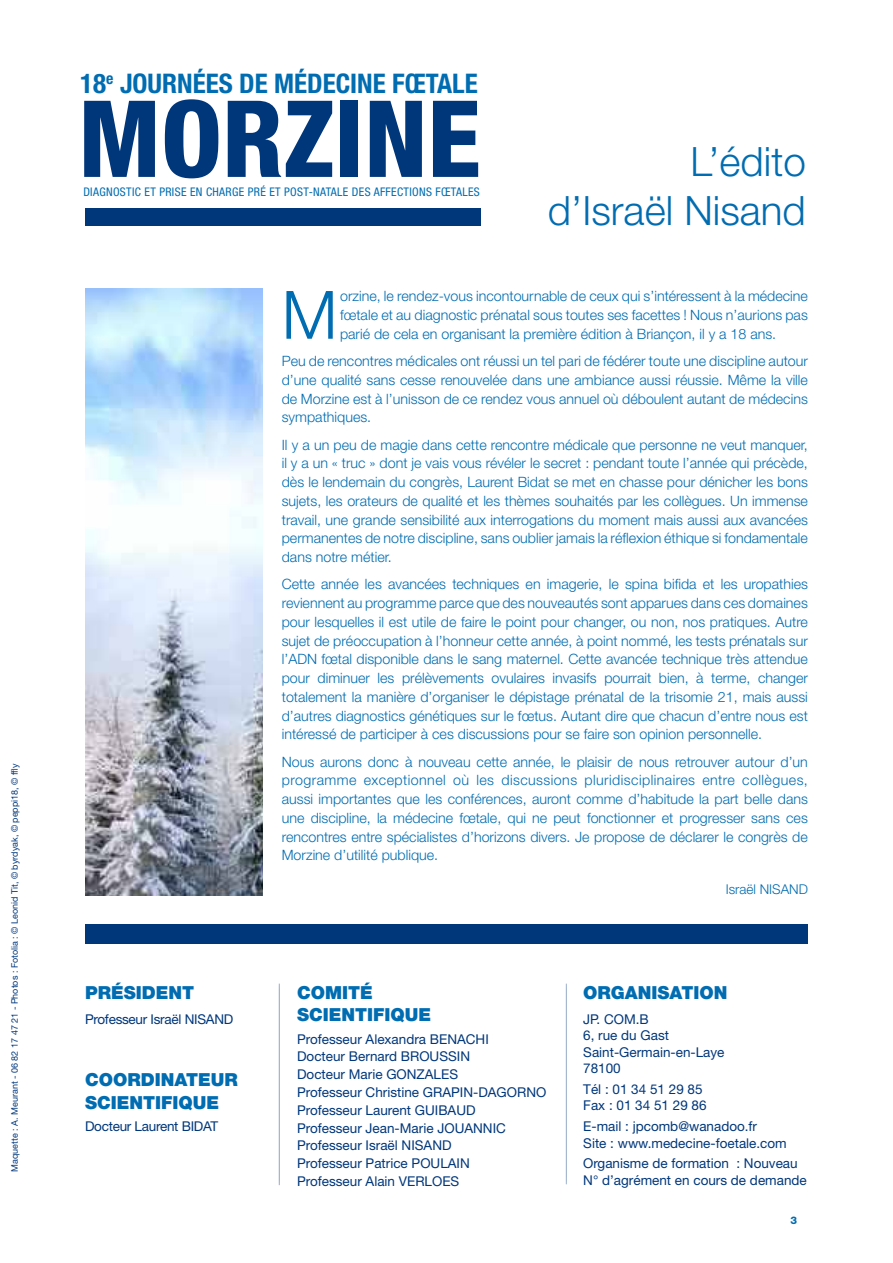
<style>
.page{position:relative;width:893px;height:1263px;background:#fff}
.page>*{position:absolute;margin:0;border:0;box-sizing:border-box;transform-origin:0 0}
.t1{font:800 condensed 106.5px "Helvetica Neue";color:#00377b}
.t2{font:300 66.75px "Helvetica Neue";color:#006cb1}
.t3{font:300 40.5px/48.6px "Helvetica Neue";color:#006cb1;text-align:right}
.t4{font:700 condensed 27px "Helvetica Neue";color:#006cb1}
.t5{font:900 18px/22.2px "Helvetica Neue";color:#006cb1}
.t6{font:300 14.25px/18.8px "Helvetica Neue";color:#006cb1;text-align:justify}
.t7{font:13.5px/16.5px "Helvetica Neue";color:#00377b}
.t8{font:13.5px "Helvetica Neue";letter-spacing:-.02em;color:#00377b}
.t9{font:300 13.5px "Helvetica Neue";color:#006cb1}
.t10{font:condensed 11.85px "Helvetica Neue";letter-spacing:.03em;color:#006cb1}
.t11{font:800 10.5px "Helvetica Neue";color:#006cb1}
.t12{font:9px "Helvetica Neue";color:#00377b}
</style>
<div class="page">
<div style="left:276px;top:981px;width:5px;height:205px;background:#fff;opacity:.75"></div>
<div style="left:563px;top:981px;width:5px;height:204px;background:#fff;opacity:.75"></div>
<div style="left:85px;top:924px;width:723px;height:20px;background:#00377b"></div>
<div style="left:85px;top:208px;width:395px;height:18px;background:#00377b"></div>
<img style="left:85px;top:288px;width:178px;height:607px">
<p class="t12" style="left:9px;top:1171px;width:410px;rotate:-90deg">Maquette : A. Meurant - 06 82 17 47 21 - Photos : Fotolia : © Leonid Tit, © byrdyak, © peppi18, © ffly</p>
<h3 class="t4" style="left:80px;top:67px;width:399px">18<sup>E</sup> JOURNÉES DE MÉDECINE FŒTALE</h3>
<h1 class="t1" style="left:78px;top:73px;width:404px">MORZINE</h1>
<p class="t10" style="left:83px;top:185px;width:398px">DIAGNOSTIC ET PRISE EN CHARGE PRÉ ET POST-NATALE DES AFFECTIONS FŒTALES</p>
<h3 class="t3" style="left:548px;top:137px;width:259px">L’édito<br>d’Israël Nisand</h3>
<p class="t5" style="left:85px;top:981px;width:111px">PRÉSIDENT</p>
<p class="t8" style="left:85px;top:1011px;width:150px">Professeur Israël NISAND</p>
<p class="t5" style="left:85px;top:1069px;width:154px">COORDINATEUR<br>SCIENTIFIQUE</p>
<p class="t8" style="left:85px;top:1118px;width:135px">Docteur Laurent BIDAT</p>
<h2 class="t2" style="left:282px;top:274px;width:57px">M</h2>
<p class="t6" style="left:340px;top:286px;width:469px">orzine, le rendez-vous incontournable de ceux qui s’intéressent à la médecine fœtale et au diagnostic prénatal sous toutes ses facettes ! Nous n’aurions pas parié de cela en organisant la première édition à Briançon, il y a 18 ans.</p>
<p class="t6" style="left:282px;top:351px;width:528px">Peu de rencontres médicales ont réussi un tel pari de fédérer toute une discipline autour d’une qualité sans cesse renouvelée dans une ambiance aussi réussie. Même la ville de Morzine est à l’unisson de ce rendez vous annuel où déboulent autant de médecins sympathiques.</p>
<p class="t6" style="left:282px;top:435px;width:528px">Il y a un peu de magie dans cette rencontre médicale que personne ne veut manquer, il y a un « truc » dont je vais vous révéler le secret : pendant toute l’année qui précède, dès le lendemain du congrès, Laurent Bidat se met en chasse pour dénicher les bons sujets, les orateurs de qualité et les thèmes souhaités par les collègues. Un immense travail, une grande sensibilité aux interrogations du moment mais aussi aux avancées permanentes de notre discipline, sans oublier jamais la réflexion éthique si fondamentale dans notre métier.</p>
<p class="t6" style="left:282px;top:575px;width:528px">Cette année les avancées techniques en imagerie, le spina bifida et les uropathies reviennent au programme parce que des nouveautés sont apparues dans ces domaines pour lesquelles il est utile de faire le point pour changer, ou non, nos pratiques. Autre sujet de préoccupation à l’honneur cette année, à point nommé, les tests prénatals sur l’ADN fœtal disponible dans le sang maternel. Cette avancée technique très attendue pour diminuer les prélèvements ovulaires invasifs pourrait bien, à terme, changer totalement la manière d’organiser le dépistage prénatal de la trisomie 21, mais aussi d’autres diagnostics génétiques sur le fœtus. Autant dire que chacun d’entre nous est intéressé de participer à ces discussions pour se faire son opinion personnelle.</p>
<p class="t6" style="left:282px;top:752px;width:528px">Nous aurons donc à nouveau cette année, le plaisir de nous retrouver autour d’un programme exceptionnel où les discussions pluridisciplinaires entre collègues, aussi importantes que les conférences, auront comme d’habitude la part belle dans une discipline, la médecine fœtale, qui ne peut fonctionner et progresser sans ces rencontres entre spécialistes d’horizons divers. Je propose de déclarer le congrès de Morzine d’utilité publique.</p>
<p class="t9" style="left:726px;top:880px;width:84px">Israël NISAND</p>
<p class="t5" style="left:297px;top:981px;width:136px">COMITÉ<br>SCIENTIFIQUE</p>
<p class="t7" style="left:297px;top:1030px;width:193px;line-height:17.9px">Professeur Alexandra BENACH I<br>Docteur Bernard BROU</p>
<p class="t7" style="left:297px;top:1047px;width:211px;line-height:17.9px;text-indent:142px">SSIN<br>Docteur Marie GO NZALES<br>Professeur Christine GRAPIN-DAGOR</p>
<p class="t7" style="left:526px;top:1084px;width:20px">NO</p>
<p class="t7" style="left:297px;top:1101px;width:180px;line-height:17.9px">Professeur Laurent GU IBAUD<br>Professeur Jean-Marie JOU</p>
<p class="t7" style="left:464px;top:1119px;width:43px">ANNIC</p>
<p class="t7" style="left:297px;top:1136px;width:174px;line-height:17.9px">Professeur Israël NISAND<br>Professeur Patrice POU LAIN<br>Professeur Alain VERLOES</p>
<p class="t5" style="left:583px;top:981px;width:146px">ORGANISATION</p>
<p class="t7" style="left:583px;top:1010px;width:143px">jp. com.b<br>6, rue du gast saint-germain-en-laye<br>78100</p>
<p class="t7" style="left:583px;top:1081px;width:125px">tél : 01 34 51 29 85 fax : 01 34 51 29 86</p>
<p class="t7" style="left:583px;top:1118px;width:205px">E-mail : jpcomb@wanadoo.fr<br>Site : www.medecine-foetale.com</p>
<p class="t7" style="left:583px;top:1155px;width:225px">Organisme de formation : Nouveau<br>N° d’agrément en cours de demande</p>
<p class="t11" style="left:790px;top:1214px;width:8px">3</p>
</div>
